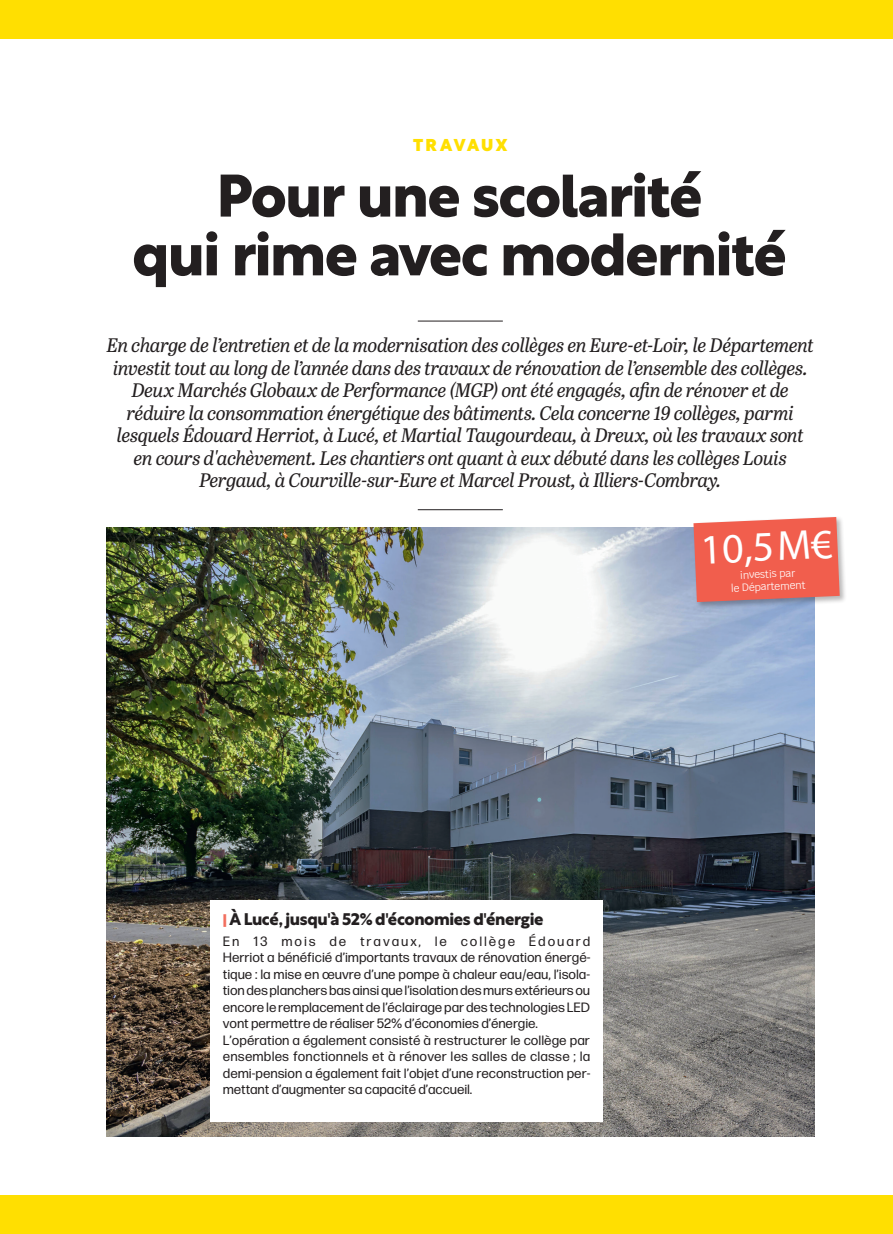
<style>
.page{position:relative;width:893px;height:1234px;background:#fff}
.page>*{position:absolute;margin:0;border:0;box-sizing:border-box;transform-origin:0 0}
.t1{font:700 58.65px/58.7px "Rustica";letter-spacing:-.025em;color:#231f20;text-align:center}
.t2{font:42px "Myriad Pro";color:#fff}
.t3{font:italic 19.5px/22.5px "Abril Titling";letter-spacing:-.015em;color:#231f20;text-align:center}
.t4{font:900 16.8px "Rustica";letter-spacing:.125em;color:#ffdf01}
.t5{font:700 16.5px "Rustica";letter-spacing:-.025em;color:#231f20}
.t6{font:13.5px/16.5px "Forma DJR Micro";letter-spacing:-.005em;color:#231f20}
.t7{font:10.5px/12.6px "Krub";color:#fff;text-align:center}
.s1{font-weight:900;font-size:13.5px;color:#f26f5f}
</style>
<div class="page">
<div style="left:0;top:0;width:893px;height:38px;background:#ffdf01"></div>
<div style="left:0;top:1195px;width:893px;height:38px;background:#ffdf01"></div>
<img style="left:106px;top:527px;width:708px;height:608px">
<hr style="left:418px;top:321px;width:85px;height:1px;background:#231f20">
<hr style="left:418px;top:509px;width:85px;height:1px;background:#231f20">
<div style="left:210px;top:900px;width:393px;height:221px;background:#fff"></div>
<div style="left:692px;top:515px;width:155px;height:94px;background:#231f20;opacity:.32"></div>
<svg style="left:693px;top:517px;width:147px;height:85px;background:#ec685a"></svg>
<p class="t4" style="left:413px;top:131px;width:96px">TRAVAUX</p>
<h1 class="t1" style="left:132px;top:161px;width:658px">Pour une scolarité<br>qui rime avec modernité</h1>
<p class="t3" style="left:107px;top:333px;width:709px">En charge de l’entretien et de la modernisation des collèges en Eure-et-Loir, le Département investit tout au long de l’année dans des travaux de rénovation de l’ensemble des collèges.<br>Deux Marchés Globaux de Performance (MGP) ont été engagés, afin de rénover et de réduire la consommation énergétique des bâtiments. Cela concerne 19 collèges, parmi lesquels Édouard Herriot, à Lucé, et Martial Taugourdeau, à Dreux, où les travaux sont en cours d'achèvement. Les chantiers ont quant à eux débuté dans les collèges Louis Pergaud, à Courville-sur-Eure et Marcel Proust, à Illiers-Combray.</p>
<h2 class="t2" style="left:700px;top:523px;width:133px;rotate:-2deg">10,5 M€</h2>
<p class="t7" style="left:730px;top:568px;width:76px;rotate:-2deg">investis par<br>le Département</p>
<p class="t5" style="left:223px;top:904px;width:322px"><span class="s1">|</span> À Lucé, jusqu'à 52% d'économies d'énergie</p>
<p class="t6" style="left:223px;top:932px;width:369px">En 13 mois de travaux, le collège Édouard Herriot a bénéficié d’importants travaux de rénovation énergé&shy;tique : la mise en œuvre d’une pompe à chaleur eau/eau, l’isola&shy;tion des planchers bas ainsi que l’isolation des murs extérieurs ou encore le remplacement de l’éclairage par des technologies LED vont permettre de réaliser 52% d’économies d’énergie.<br>L’opération a également consisté à restructurer le collège par ensembles fonctionnels et à rénover les salles de classe ; la demi-pension a également fait l’objet d’une reconstruction per&shy;mettant d’augmenter sa capacité d’accueil.</p>
</div>
